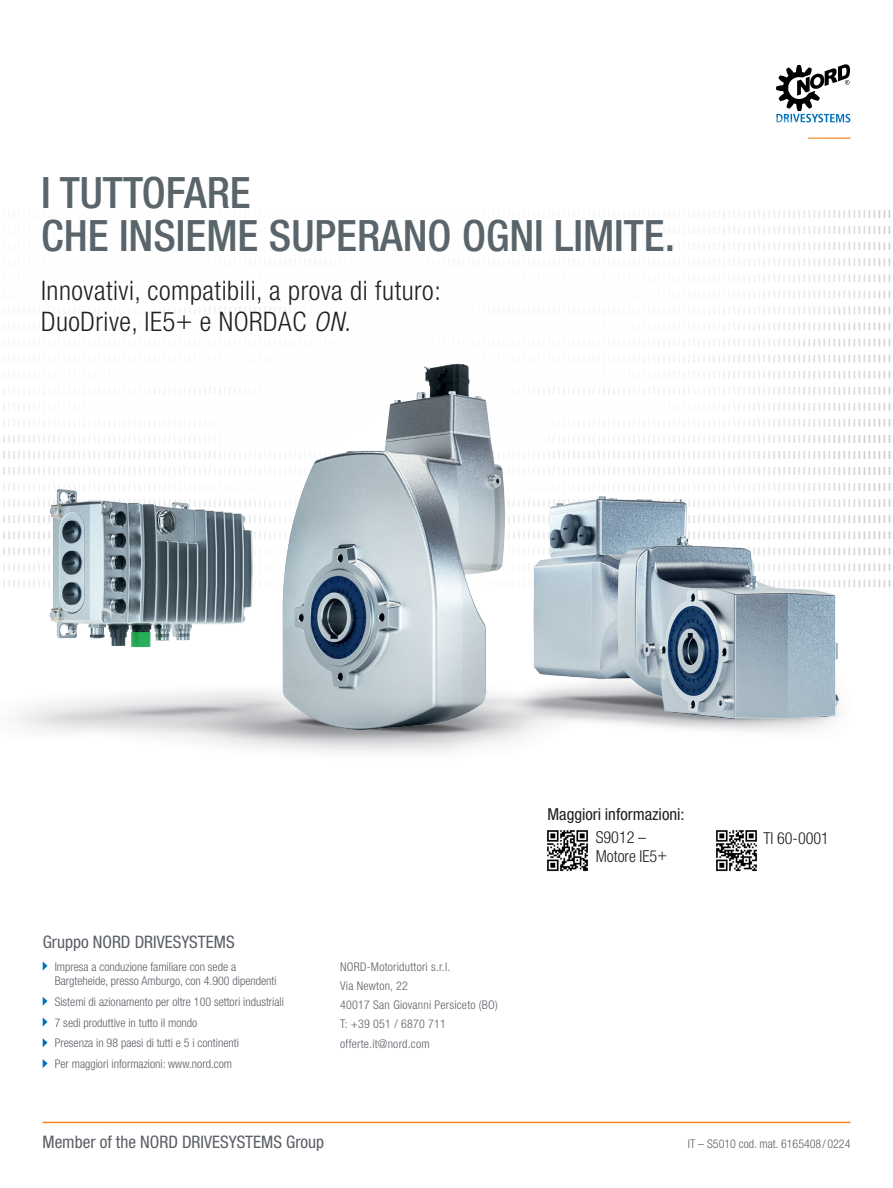
<style>
.page{position:relative;width:893px;height:1188px;background:#fff}
.page>*{position:absolute;margin:0;border:0;box-sizing:border-box;transform-origin:0 0}
.t1{font:500 condensed 43.35px/43.3px "Helvetica Neue LT Std";color:#59646b}
.t2{font:300 condensed 27px/30.8px "Helvetica Neue LT Std";letter-spacing:.02em;color:#231f20}
.t3{font:condensed 17.25px "Helvetica Neue LT Std";color:#5b5f66}
.Aufzählung{font:300 condensed 16.5px/19.5px "Helvetica Neue LT Std";color:#231f20}
.Aufzählung-2{font:condensed 16.5px "Helvetica Neue LT Std";color:#231f20}
.t4{font:300 condensed 12px/14.4px "Helvetica Neue LT Std";color:#5b5f66}
.t5{font:300 condensed 12px "Helvetica Neue LT Std";letter-spacing:.02em;color:#5b5f66}
.s1{font-style:italic}
</style>
<div class="page">
<hr style="left:43px;top:1122px;width:807px;height:1px;background:#f58220">
<svg style="left:43px;top:962px;width:5px;height:9px"></svg>
<svg style="left:43px;top:997px;width:5px;height:9px"></svg>
<svg style="left:43px;top:1018px;width:5px;height:9px"></svg>
<svg style="left:43px;top:1038px;width:5px;height:9px"></svg>
<svg style="left:43px;top:1059px;width:5px;height:9px"></svg>
<svg style="left:776px;top:64px;width:74px;height:45px"></svg>
<img style="left:4px;top:361px;width:887px;height:392px">
<img style="left:547px;top:830px;width:41px;height:42px">
<img style="left:716px;top:830px;width:41px;height:42px">
<svg style="left:200px;top:307px;width:178px;height:87px"></svg>
<svg style="left:188px;top:307px;width:12px;height:93px"></svg>
<svg style="left:3px;top:309px;width:185px;height:133px"></svg>
<svg style="left:684px;top:338px;width:207px;height:23px"></svg>
<svg style="left:508px;top:109px;width:383px;height:222px"></svg>
<p class="t1" style="left:41px;top:170px;width:635px">I TUTTOFARE<br>CHE INSIEME SUPERANO OGNI LIMITE.</p>
<p class="t2" style="left:41px;top:275px;width:401px">Innovativi, compatibili, a prova di futuro:<br>DuoDrive, IE5+ e NORDAC <span class="s1">ON</span>.</p>
<p class="t3" style="left:43px;top:931px;width:193px">Gruppo NORD DRIVESYSTEMS</p>
<p class="t4" style="left:55px;top:959px;width:223px">Impresa a conduzione familiare con sede a<br>Bargteheide, presso Amburgo, con 4.900 dipendenti</p>
<p class="t4" style="left:55px;top:994px;width:231px">Sistemi di azionamento per oltre 100 settori industriali</p>
<p class="t4" style="left:55px;top:1015px;width:144px">7 sedi produttive in tutto il mondo</p>
<p class="t4" style="left:55px;top:1036px;width:186px">Presenza in 98 paesi di tutti e 5 i continenti</p>
<p class="t4" style="left:55px;top:1057px;width:179px">Per maggiori informazioni: www.nord.com</p>
<p class="t5" style="left:340px;top:959px;width:112px">NORD-Motoriduttori s.r.l.</p>
<p class="t5" style="left:340px;top:979px;width:69px">Via Newton, 22</p>
<p class="t5" style="left:340px;top:998px;width:159px">40017 San Giovanni Persiceto (BO)</p>
<p class="t5" style="left:340px;top:1017px;width:107px">T: +39 051 / 6870 711</p>
<p class="t5" style="left:340px;top:1036px;width:91px">offerte.it@nord.com</p>
<p class="t3" style="left:43px;top:1132px;width:283px">Member of the NORD DRIVESYSTEMS Group</p>
<p class="Aufzählung-2" style="left:547px;top:804px;width:139px">Maggiori informazioni:</p>
<p class="Aufzählung" style="left:596px;top:827px;width:73px">S9012 –<br>Motore IE5+</p>
<p class="Aufzählung" style="left:763px;top:828px;width:67px">TI 60-0001</p>
<p class="t4" style="left:688px;top:1136px;width:164px">IT – S5010 cod. mat. 6165408/ 0224</p>
</div>
